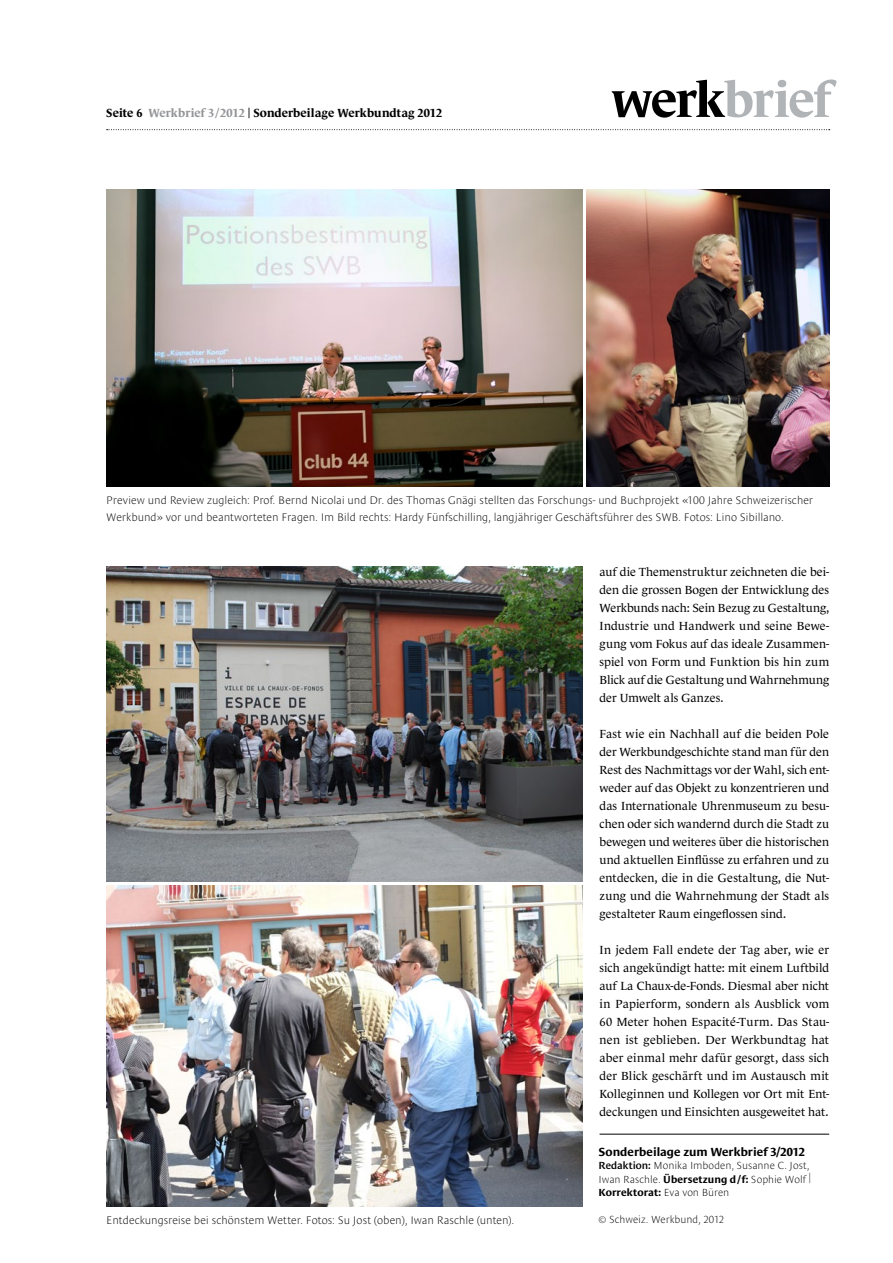
<style>
.page{position:relative;width:893px;height:1263px;background:#fff}
.page>*{position:absolute;margin:0;border:0;box-sizing:border-box;transform-origin:0 0}
.t1{font:12px/18px "Le Monde Journal Std";color:#000;text-align:justify}
.t2{font:700 12px "Le Monde Journal Std";letter-spacing:.005em;color:#000}
.t3{font:700 12px "Le Monde Sans Std";color:#000}
.t4{font:200 11.25px/16.5px "Le Monde Sans Std";letter-spacing:-.005em;color:#000}
.t5{font:200 10.5px/13.5px "Le Monde Sans Std";color:#000}
.s1{color:#939598}
.s2{font-size:10.5px}
.s3{font-weight:600}
.s4{font-weight:700}
</style>
<div class="page">
<svg style="left:107px;top:129px;width:723px;height:1px"></svg>
<svg style="left:612px;top:80px;width:224px;height:38px"></svg>
<img style="left:106px;top:189px;width:477px;height:297px">
<img style="left:587px;top:189px;width:242px;height:297px">
<img style="left:106px;top:567px;width:477px;height:314px">
<img style="left:106px;top:885px;width:477px;height:321px">
<hr style="left:600px;top:1134px;width:229px;height:1px;background:#000">
<p class="t2" style="left:106px;top:106px;width:337px">Seite 6 <span class="s1">Werkbrief 3/2012</span> <span class="s2">|</span> Sonderbeilage Werkbundtag 2012</p>
<p class="t4" style="left:106px;top:492px;width:708px">Preview und Review zugleich: Prof. Bernd Nicolai und Dr. des Thomas Gnägi stellten das Forschungs- und Buchprojekt «100 Jahre Schweizerischer<br>Werkbund» vor und beantworteten Fragen. Im Bild rechts: Hardy Fünfschilling, langjähriger Geschäftsführer des SWB. Fotos: Lino Sibillano.</p>
<p class="t4" style="left:106px;top:1212px;width:410px">Entdeckungsreise bei schönstem Wetter. Fotos: Su Jost (oben), Iwan Raschle (unten).</p>
<p class="t1" style="left:600px;top:563px;width:231px">auf die Themenstruktur zeichneten die bei&shy;den die grossen Bogen der Entwicklung des Werkbunds nach: Sein Bezug zu Gestaltung, Industrie und Handwerk und seine Bewe&shy;gung vom Fokus auf das ideale Zusammen&shy;spiel von Form und Funktion bis hin zum Blick auf die Gestaltung und Wahrnehmung der Umwelt als Ganzes.</p>
<p class="t1" style="left:600px;top:725px;width:231px">Fast wie ein Nachhall auf die beiden Pole der Werkbundgeschichte stand man für den Rest des Nachmittags vor der Wahl, sich ent&shy;weder auf das Objekt zu konzentrieren und das Internationale Uhrenmuseum zu besu&shy;chen oder sich wandernd durch die Stadt zu bewegen und weiteres über die historischen und aktuellen Einflüsse zu erfahren und zu entdecken, die in die Gestaltung, die Nut&shy;zung und die Wahrnehmung der Stadt als gestalteter Raum eingeflossen sind.</p>
<p class="t1" style="left:600px;top:941px;width:231px">In jedem Fall endete der Tag aber, wie er sich angekündigt hatte: mit einem Luftbild auf La Chaux-de-Fonds. Diesmal aber nicht in Papierform, sondern als Ausblick vom 60 Meter hohen Espacité-Turm. Das Stau&shy;nen ist geblieben. Der Werkbundtag hat aber einmal mehr dafür gesorgt, dass sich der Blick geschärft und im Austausch mit Kolleginnen und Kollegen vor Ort mit Ent&shy;deckungen und Einsichten ausgeweitet hat.</p>
<p class="t3" style="left:598px;top:1145px;width:208px">Sonderbeilage zum Werkbrief 3/2012</p>
<p class="t5" style="left:598px;top:1159px;width:214px"><span class="s3">Redaktion:</span> Monika Imboden, Susanne C. Jost,<br>Iwan Raschle. <span class="s4">Übersetzung d/f:</span> Sophie Wolf |<br><span class="s4">Korrektorat:</span> Eva von Büren</p>
<p class="t5" style="left:598px;top:1213px;width:127px">© Schweiz. Werkbund, 2012</p>
</div>
